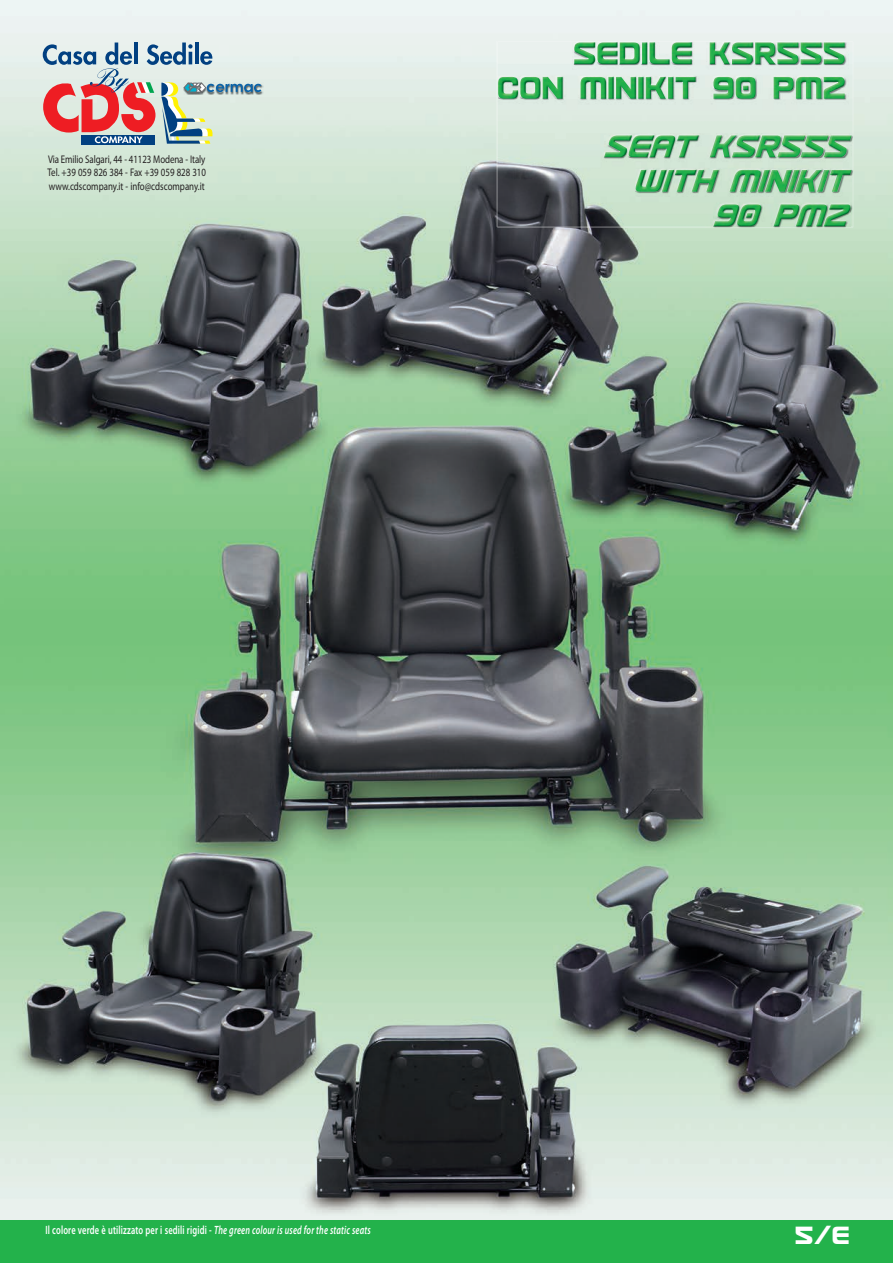
<style>
.page{position:relative;width:893px;height:1263px;background:#fff}
.page>*{position:absolute;margin:0;border:0;box-sizing:border-box;transform-origin:0 0}
.t1{font:30px "Usuzi";color:#fff;scale:.8 1}
.t2{font:600 12px "Myriad Pro";letter-spacing:.02em;color:#fff;scale:.7 1}
.t3{font:11.1px/13.5px "Myriad Pro";color:#231f20;text-align:justify;scale:.8 1}
.s1{font-style:italic}
</style>
<div class="page">
<img style="left:0;top:0;width:893px;height:1220px">
<img style="left:261px;top:83px;width:2px;height:12px">
<svg style="left:43px;top:43px;width:218px;height:101px;background:#c2b5b7"></svg>
<img style="left:497px;top:42px;width:356px;height:185px">
<img style="left:574px;top:42px;width:273px;height:22px">
<img style="left:498px;top:77px;width:349px;height:22px">
<img style="left:604px;top:135px;width:248px;height:22px">
<img style="left:636px;top:170px;width:216px;height:22px">
<img style="left:713px;top:204px;width:137px;height:22px">
<div style="left:0;top:1220px;width:893px;height:43px;background:#23b24b"></div>
<p class="t3" style="left:47px;top:153px;width:200px">Via Emilio Salgari, 44 - 41123 Modena - Italy Tel. +39 059 826 384 - Fax +39 059 828 310 www.cdscompany.it - info@cdscompany.it</p>
<p class="t2" style="left:45px;top:1223px;width:466px">Il colore verde è utilizzato per i sedili rigidi - <span class="s1">The green colour is used for the static seats</span></p>
<h1 class="t1" style="left:796px;top:1219px;width:70px">5/E</h1>
</div>
